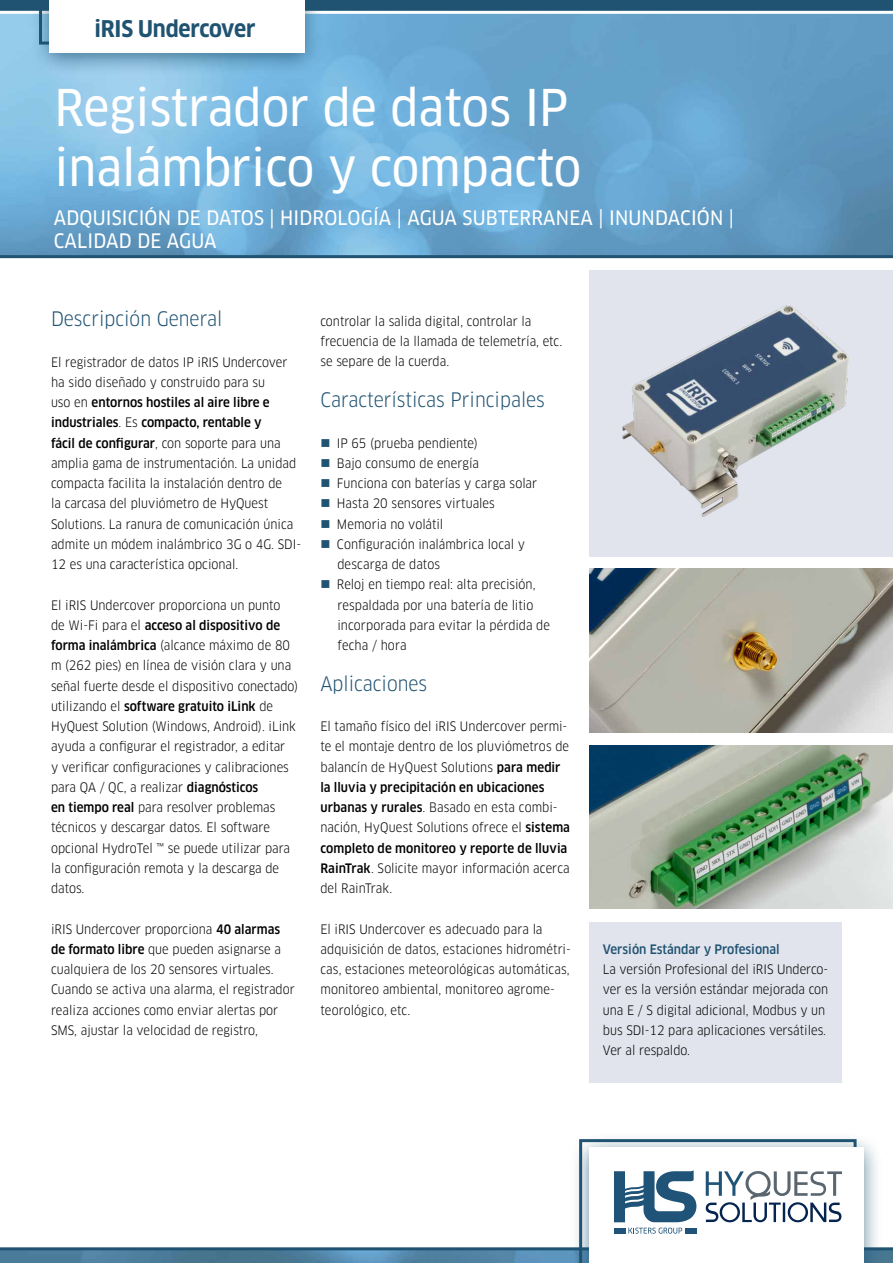
<style>
.page{position:relative;width:893px;height:1263px;background:#fff}
.page>*{position:absolute;margin:0;border:0;box-sizing:border-box;transform-origin:0 0}
.t1{font:49.5px/59.4px "Clan OT Narrow News";color:#fff}
.t2{font:700 condensed 22.5px "Clan OT";letter-spacing:-.01em;color:#205372}
.t3{font:19.5px/23.4px "Clan OT Narrow News";letter-spacing:.01em;color:#fff}
.t4{font:condensed 19.5px "Clan OT";color:#205372}
.t5{font:condensed 12.75px/20.2px "Clan OT";color:#000}
.t6{font:500 condensed 12.75px "Clan OT";color:#205372}
.s1{font-weight:500}
</style>
<div class="page">
<img style="left:0;top:14px;width:893px;height:241px">
<img style="left:0;top:1250px;width:893px;height:13px">
<hr style="left:0;top:1247px;width:893px;height:3px;background:#205372">
<div style="left:571px;top:1133px;width:312px;height:130px;background:#205372;opacity:.7"></div>
<div style="left:590px;top:1147px;width:274px;height:116px;background:#fff"></div>
<svg style="left:579px;top:1139px;width:277px;height:124px"></svg>
<div style="left:0;top:0;width:893px;height:11px;background:#205372"></div>
<div style="left:31px;top:0;width:292px;height:76px;background:#205372;opacity:.7"></div>
<div style="left:49px;top:0;width:255px;height:53px;background:#fff"></div>
<hr style="left:0;top:255px;width:893px;height:3px;background:#205372">
<div style="left:590px;top:923px;width:252px;height:160px;background:#e2e4ed"></div>
<div style="left:590px;top:270px;width:303px;height:286px;background:#e2e4ed"></div>
<img style="left:622px;top:305px;width:226px;height:211px">
<img style="left:590px;top:745px;width:303px;height:164px">
<img style="left:590px;top:569px;width:303px;height:163px">
<h2 class="t2" style="left:94px;top:16px;width:163px">iRIS Undercover</h2>
<h1 class="t1" style="left:54px;top:78px;width:529px">Registrador de datos IP inalámbrico y compacto</h1>
<h3 class="t3" style="left:54px;top:206px;width:682px">ADQUISICIÓN DE DATOS | HIDROLOGÍA | AGUA SUBTERRANEA | INUNDACIÓN |<br>CALIDAD DE AGUA</h3>
<h3 class="t4" style="left:51px;top:307px;width:173px">Descripción General</h3>
<p class="t5" style="left:51px;top:352px;width:252px">El registrador de datos IP iRIS Undercover ha sido diseñado y construido para su<br>uso en <span class="s1">entornos hostiles al aire libre e industriales</span>. Es <span class="s1">compacto, rentable y<br>fácil de configurar</span>, con soporte para una amplia gama de instrumentación. La unidad compacta facilita la instalación dentro de<br>la carcasa del pluviómetro de HyQuest Solutions. La ranura de comunicación única admite un módem inalámbrico 3G o 4G. SDI-12 es una característica opcional.</p>
<p class="t5" style="left:51px;top:595px;width:249px">El iRIS Undercover proporciona un punto<br>de Wi-Fi para el <span class="s1">acceso al dispositivo de forma inalámbrica</span> (alcance máximo de 80 m (262 pies) en línea de visión clara y una señal fuerte desde el dispositivo conectado) utilizando el <span class="s1">software gratuito iLink</span> de HyQuest Solution (Windows, Android). iLink ayuda a configurar el registrador, a editar<br>y verificar configuraciones y calibraciones para QA / QC, a realizar <span class="s1">diagnósticos<br>en tiempo real</span> para resolver problemas técnicos y descargar datos. El software opcional HydroTel ™ se puede utilizar para la configuración remota y la descarga de datos.</p>
<p class="t5" style="left:51px;top:919px;width:245px">iRIS Undercover proporciona <span class="s1">40 alarmas de formato libre</span> que pueden asignarse a cualquiera de los 20 sensores virtuales.<br>Cuando se activa una alarma, el registrador realiza acciones como enviar alertas por SMS, ajustar la velocidad de registro,</p>
<p class="t5" style="left:320px;top:311px;width:243px">controlar la salida digital, controlar la frecuencia de la llamada de telemetría, etc. se separe de la cuerda.</p>
<h3 class="t4" style="left:320px;top:388px;width:226px">Características Principales</h3>
<p class="t5" style="left:337px;top:433px;width:215px">IP 65 (prueba pendiente)<br>Bajo consumo de energía<br>Funciona con baterías y carga solar<br>Hasta 20 sensores virtuales<br>Memoria no volátil<br>Configuración inalámbrica local y descarga de datos<br>Reloj en tiempo real: alta precisión, respaldada por una batería de litio incorporada para evitar la pérdida de fecha / hora</p>
<h3 class="t4" style="left:320px;top:672px;width:108px">Aplicaciones</h3>
<p class="t5" style="left:320px;top:716px;width:251px">El tamaño físico del iRIS Undercover permi&shy;te el montaje dentro de los pluviómetros de balancín de HyQuest Solutions <span class="s1">para medir la lluvia y precipitación en ubicaciones urbanas y rurales</span>. Basado en esta combi&shy;nación, HyQuest Solutions ofrece el <span class="s1">sistema completo de monitoreo y reporte de lluvia RainTrak</span>. Solicite mayor información acerca del RainTrak.</p>
<p class="t5" style="left:320px;top:919px;width:252px">El iRIS Undercover es adecuado para la adquisición de datos, estaciones hidrométri&shy;cas, estaciones meteorológicas automáticas, monitoreo ambiental, monitoreo agrome&shy;teorológico, etc.</p>
<p class="t6" style="left:603px;top:942px;width:178px">Versión Estándar y Profesional</p>
<p class="t5" style="left:603px;top:959px;width:227px">La versión Profesional del iRIS Underco&shy;ver es la versión estándar mejorada con una E / S digital adicional, Modbus y un bus SDI-12 para aplicaciones versátiles.<br>Ver al respaldo.</p>
</div>
